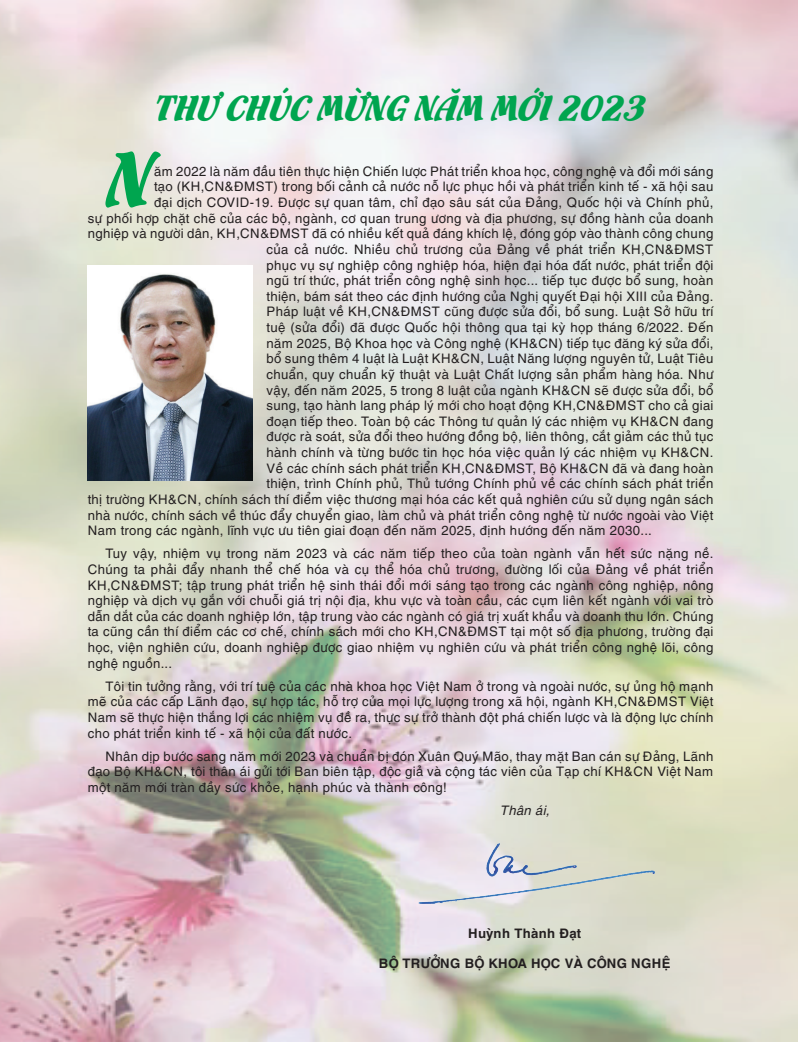
<style>
.page{position:relative;width:798px;height:1042px;background:#fff}
.page>*{position:absolute;margin:0;border:0;box-sizing:border-box;transform-origin:0 0}
.t1{font:83.25px "UTM Flamenco";color:#00a54f}
.t2{font:38.12px "UTM Flamenco";color:#00a54f}
.t3{font:13.12px/15.6px "UTM Helve";color:#231f20;text-align:justify}
.t4{font:700 13.12px "UTM Helve";color:#231f20}
.t5{font:italic 13.12px "UTM Helve";color:#231f20}
</style>
<div class="page">
<img style="left:0;top:0;width:797px;height:1041px">
<img style="left:407px;top:827px;width:262px;height:96px">
<img style="left:88px;top:266px;width:164px;height:215px">
<h2 class="t2" style="left:155px;top:82px;width:492px">THƯ CHÚC MỪNG NĂM MỚI 2023</h2>
<h1 class="t1" style="left:108px;top:122px;width:47px">N</h1>
<p class="t3" style="left:154px;top:162px;width:561px">ăm 2022 là năm đầu tiên thực hiện Chiến lược Phát triển khoa học, công nghệ và đổi mới sáng</p>
<p class="t3" style="left:154px;top:178px;width:561px">tạo (KH,CN&amp;ĐMST) trong bối cảnh cả nước nỗ lực phục hồi và phát triển kinh tế - xã hội sau</p>
<p class="t3" style="left:154px;top:193px;width:561px">đại dịch COVID-19. Được sự quan tâm, chỉ đạo sâu sát của Đảng, Quốc hội và Chính phủ,</p>
<p class="t3" style="left:88px;top:209px;width:627px">sự phối hợp chặt chẽ của các bộ, ngành, cơ quan trung ương và địa phương, sự đồng hành của doanh</p>
<p class="t3" style="left:88px;top:224px;width:627px">nghiệp và người dân, KH,CN&amp;ĐMST đã có nhiều kết quả đáng khích lệ, đóng góp vào thành công chung</p>
<p class="t3" style="left:266px;top:240px;width:448px">của cả nước. Nhiều chủ trương của Đảng về phát triển KH,CN&amp;ĐMST</p>
<p class="t3" style="left:266px;top:256px;width:448px">phục vụ sự nghiệp công nghiệp hóa, hiện đại hóa đất nước, phát triển đội</p>
<p class="t3" style="left:266px;top:271px;width:448px">ngũ trí thức, phát triển công nghệ sinh học... tiếp tục được bổ sung, hoàn</p>
<p class="t3" style="left:266px;top:287px;width:448px">thiện, bám sát theo các định hướng của Nghị quyết Đại hội XIII của Đảng.</p>
<p class="t3" style="left:266px;top:302px;width:448px">Pháp luật về KH,CN&amp;ĐMST cũng được sửa đổi, bổ sung. Luật Sở hữu trí</p>
<p class="t3" style="left:266px;top:318px;width:448px">tuệ (sửa đổi) đã được Quốc hội thông qua tại kỳ họp tháng 6/2022. Đến</p>
<p class="t3" style="left:266px;top:334px;width:448px">năm 2025, Bộ Khoa học và Công nghệ (KH&amp;CN) tiếp tục đăng ký sửa đổi,</p>
<p class="t3" style="left:266px;top:349px;width:448px">bổ sung thêm 4 luật là Luật KH&amp;CN, Luật Năng lượng nguyên tử, Luật Tiêu</p>
<p class="t3" style="left:266px;top:365px;width:448px">chuẩn, quy chuẩn kỹ thuật và Luật Chất lượng sản phẩm hàng hóa. Như</p>
<p class="t3" style="left:266px;top:381px;width:448px">vậy, đến năm 2025, 5 trong 8 luật của ngành KH&amp;CN sẽ được sửa đổi, bổ</p>
<p class="t3" style="left:266px;top:396px;width:448px">sung, tạo hành lang pháp lý mới cho hoạt động KH,CN&amp;ĐMST cho cả giai</p>
<p class="t3" style="left:266px;top:412px;width:448px">đoạn tiếp theo. Toàn bộ các Thông tư quản lý các nhiệm vụ KH&amp;CN đang</p>
<p class="t3" style="left:266px;top:427px;width:448px">được rà soát, sửa đổi theo hướng đồng bộ, liên thông, cắt giảm các thủ tục</p>
<p class="t3" style="left:266px;top:443px;width:448px">hành chính và từng bước tin học hóa việc quản lý các nhiệm vụ KH&amp;CN.</p>
<p class="t3" style="left:266px;top:459px;width:448px">Về các chính sách phát triển KH,CN&amp;ĐMST, Bộ KH&amp;CN đã và đang hoàn</p>
<p class="t3" style="left:266px;top:474px;width:448px">thiện, trình Chính phủ, Thủ tướng Chính phủ về các chính sách phát triển</p>
<p class="t3" style="left:88px;top:490px;width:627px">thị trường KH&amp;CN, chính sách thí điểm việc thương mại hóa các kết quả nghiên cứu sử dụng ngân sách</p>
<p class="t3" style="left:88px;top:506px;width:627px">nhà nước, chính sách về thúc đẩy chuyển giao, làm chủ và phát triển công nghệ từ nước ngoài vào Việt</p>
<p class="t3" style="left:88px;top:521px;width:565px">Nam trong các ngành, lĩnh vực ưu tiên giai đoạn đến năm 2025, định hướng đến năm 2030...</p>
<p class="t3" style="left:88px;top:544px;width:627px;text-indent:18px">Tuy vậy, nhiệm vụ trong năm 2023 và các năm tiếp theo của toàn ngành vẫn hết sức nặng nề.<br>Chúng ta phải đẩy nhanh thể chế hóa và cụ thể hóa chủ trương, đường lối của Đảng về phát triển KH,CN&amp;ĐMST; tập trung phát triển hệ sinh thái đổi mới sáng tạo trong các ngành công nghiệp, nông nghiệp và dịch vụ gắn với chuỗi giá trị nội địa, khu vực và toàn cầu, các cụm liên kết ngành với vai trò dẫn dắt của các doanh nghiệp lớn, tập trung vào các ngành có giá trị xuất khẩu và doanh thu lớn. Chúng ta cũng cần thí điểm các cơ chế, chính sách mới cho KH,CN&amp;ĐMST tại một số địa phương, trường đại học, viện nghiên cứu, doanh nghiệp được giao nhiệm vụ nghiên cứu và phát triển công nghệ lõi, công nghệ nguồn...</p>
<p class="t3" style="left:88px;top:677px;width:627px;text-indent:18px">Tôi tin tưởng rằng, với trí tuệ của các nhà khoa học Việt Nam ở trong và ngoài nước, sự ủng hộ mạnh mẽ của các cấp Lãnh đạo, sự hợp tác, hỗ trợ của mọi lực lượng trong xã hội, ngành KH,CN&amp;ĐMST Việt Nam sẽ thực hiện thắng lợi các nhiệm vụ đề ra, thực sự trở thành đột phá chiến lược và là động lực chính cho phát triển kinh tế - xã hội của đất nước.</p>
<p class="t3" style="left:88px;top:747px;width:627px;text-indent:18px">Nhân dịp bước sang năm mới 2023 và chuẩn bị đón Xuân Quý Mão, thay mặt Ban cán sự Đảng, Lãnh đạo Bộ KH&amp;CN, tôi thân ái gửi tới Ban biên tập, độc giả và cộng tác viên của Tạp chí KH&amp;CN Việt Nam một năm mới tràn đầy sức khỏe, hạnh phúc và thành công!</p>
<p class="t5" style="left:500px;top:800px;width:51px">Thân ái,</p>
<p class="t4" style="left:468px;top:922px;width:115px">Huỳnh Thành Đạt</p>
<p class="t4" style="left:378px;top:952px;width:293px">BỘ TRƯỞNG BỘ KHOA HỌC VÀ CÔNG NGHỆ</p>
</div>
